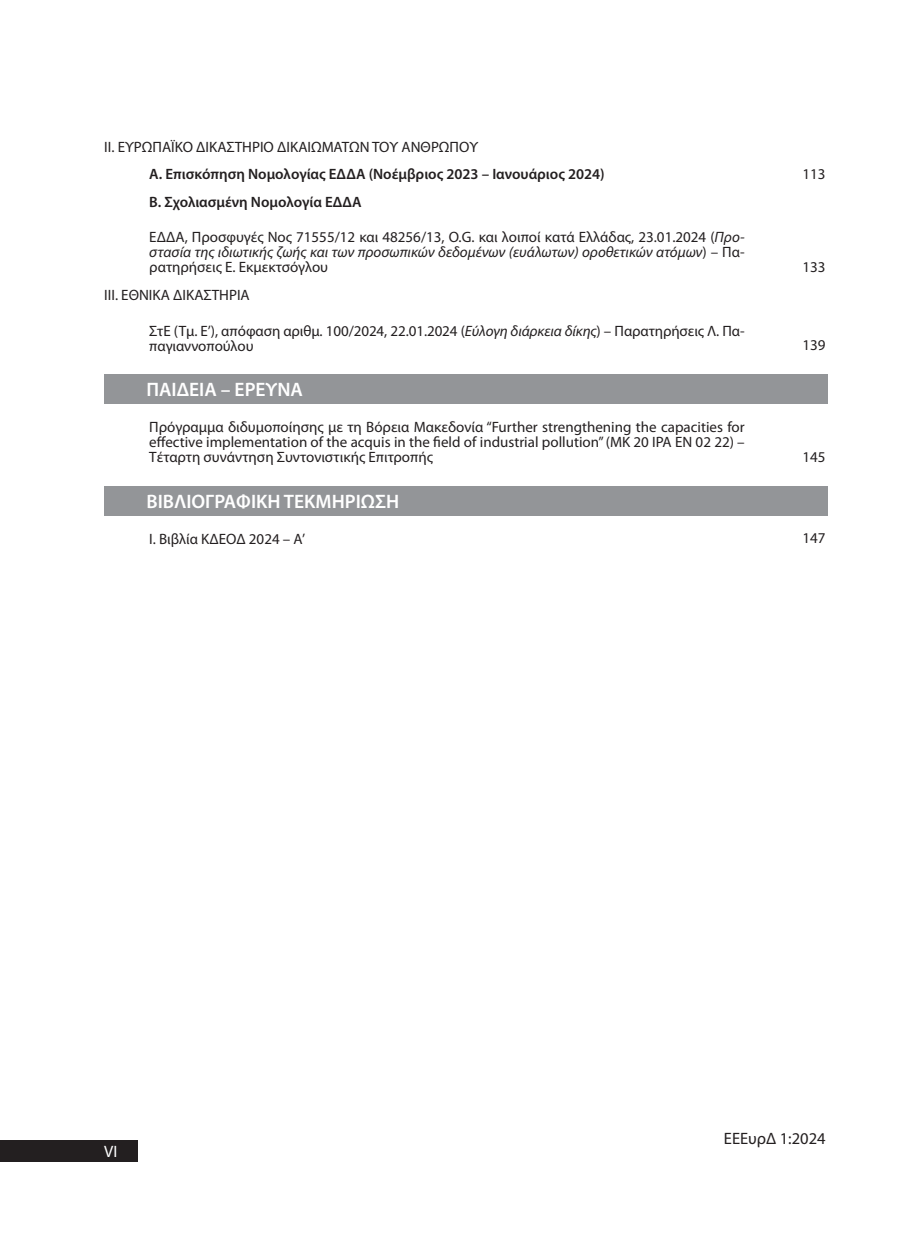
<style>
.page{position:relative;width:915px;height:1255px;background:#fff}
.page>*{position:absolute;margin:0;border:0;box-sizing:border-box;transform-origin:0 0}
.ΤΙΤΛΟΙ_ΠΕΡΙΕΧΟΜΕΝΑ{font:600 19.5px "Myriad Pro";color:#fff}
.t1{font:16.5px "Myriad Pro";color:#231f20}
.t2{font:16.5px "Myriad Pro";color:#fff}
.ΚΕΙΜΕΝΟ_ΝΟΜ_ΠΕΡ{font:15px/15px "Myriad Pro";color:#231f20;text-align:justify}
.ΚΕΙΜΕΝΟ_ΝΟΜ_SEMIBOLD{font:600 15px "Myriad Pro";color:#231f20}
.s1{font-style:italic}
</style>
<div class="page">
<div style="left:0;top:1140px;width:138px;height:21px;background:#231f20"></div>
<div style="left:104px;top:374px;width:723px;height:30px;background:#939598"></div>
<div style="left:104px;top:486px;width:723px;height:30px;background:#939598"></div>
<p class="ΚΕΙΜΕΝΟ_ΝΟΜ_ΠΕΡ" style="left:104px;top:139px;width:375px">ΙΙ. ΕΥΡΩΠΑΪΚΟ ΔΙΚΑΣΤΗΡΙΟ ΔΙΚΑΙΩΜΑΤΩΝ ΤΟΥ ΑΝΘΡΩΠΟΥ</p>
<p class="ΚΕΙΜΕΝΟ_ΝΟΜ_SEMIBOLD" style="left:149px;top:165px;width:457px">A. Επισκόπηση Νομολογίας ΕΔΔΑ (Νοέμβριος 2023 – Ιανουάριος 2024)</p>
<p class="ΚΕΙΜΕΝΟ_ΝΟΜ_SEMIBOLD" style="left:149px;top:192px;width:214px">Β. Σχολιασμένη Νομολογία ΕΔΔΑ</p>
<p class="ΚΕΙΜΕΝΟ_ΝΟΜ_ΠΕΡ" style="left:149px;top:230px;width:596px">ΕΔΔΑ, Προσφυγές Νος 71555/12 και 48256/13, O.G. και λοιποί κατά Ελλάδας, 23.01.2024 (<span class="s1">Προ&shy;στασία της ιδιωτικής ζωής και των προσωπικών δεδομένων (ευάλωτων) οροθετικών ατόμων</span>) – Πα&shy;ρατηρήσεις Ε. Εκμεκτσόγλου</p>
<p class="ΚΕΙΜΕΝΟ_ΝΟΜ_ΠΕΡ" style="left:104px;top:287px;width:147px">ΙΙΙ. ΕΘΝΙΚΑ ΔΙΚΑΣΤΗΡΙΑ</p>
<p class="ΚΕΙΜΕΝΟ_ΝΟΜ_ΠΕΡ" style="left:149px;top:323px;width:596px">ΣτΕ (Τμ. Ε’), απόφαση αριθμ. 100/2024, 22.01.2024 (<span class="s1">Εύλογη διάρκεια δίκης</span>) – Παρατηρήσεις Λ. Πα&shy;παγιαννοπούλου</p>
<p class="ΤΙΤΛΟΙ_ΠΕΡΙΕΧΟΜΕΝΑ" style="left:146px;top:377px;width:158px">ΠΑΙΔΕΙΑ – ΕΡΕΥΝΑ</p>
<p class="ΚΕΙΜΕΝΟ_ΝΟΜ_ΠΕΡ" style="left:149px;top:419px;width:596px">Πρόγραμμα διδυμοποίησης με τη Βόρεια Μακεδονία “Further strengthening the capacities for effective implementation of the acquis in the field of industrial pollution” (MK 20 IPA EN 02 22) – Τέταρτη συνάντηση Συντονιστικής Επιτροπής</p>
<p class="ΤΙΤΛΟΙ_ΠΕΡΙΕΧΟΜΕΝΑ" style="left:146px;top:489px;width:254px">ΒΙΒΛΙΟΓΡΑΦΙΚΗ ΤΕΚΜΗΡΙΩΣΗ</p>
<p class="ΚΕΙΜΕΝΟ_ΝΟΜ_ΠΕΡ" style="left:149px;top:531px;width:157px">Ι. Βιβλία ΚΔΕΟΔ 2024 – A’</p>
<p class="ΚΕΙΜΕΝΟ_ΝΟΜ_ΠΕΡ" style="left:802px;top:166px;width:25px">113</p>
<p class="ΚΕΙΜΕΝΟ_ΝΟΜ_ΠΕΡ" style="left:802px;top:260px;width:25px">133</p>
<p class="ΚΕΙΜΕΝΟ_ΝΟΜ_ΠΕΡ" style="left:802px;top:338px;width:25px">139</p>
<p class="ΚΕΙΜΕΝΟ_ΝΟΜ_ΠΕΡ" style="left:802px;top:449px;width:25px">145</p>
<p class="ΚΕΙΜΕΝΟ_ΝΟΜ_ΠΕΡ" style="left:802px;top:530px;width:25px">147</p>
<p class="t2" style="left:104px;top:1140px;width:15px">VI</p>
<p class="t1" style="left:723px;top:1128px;width:103px">ΕΕΕυρΔ 1:2024</p>
</div>
